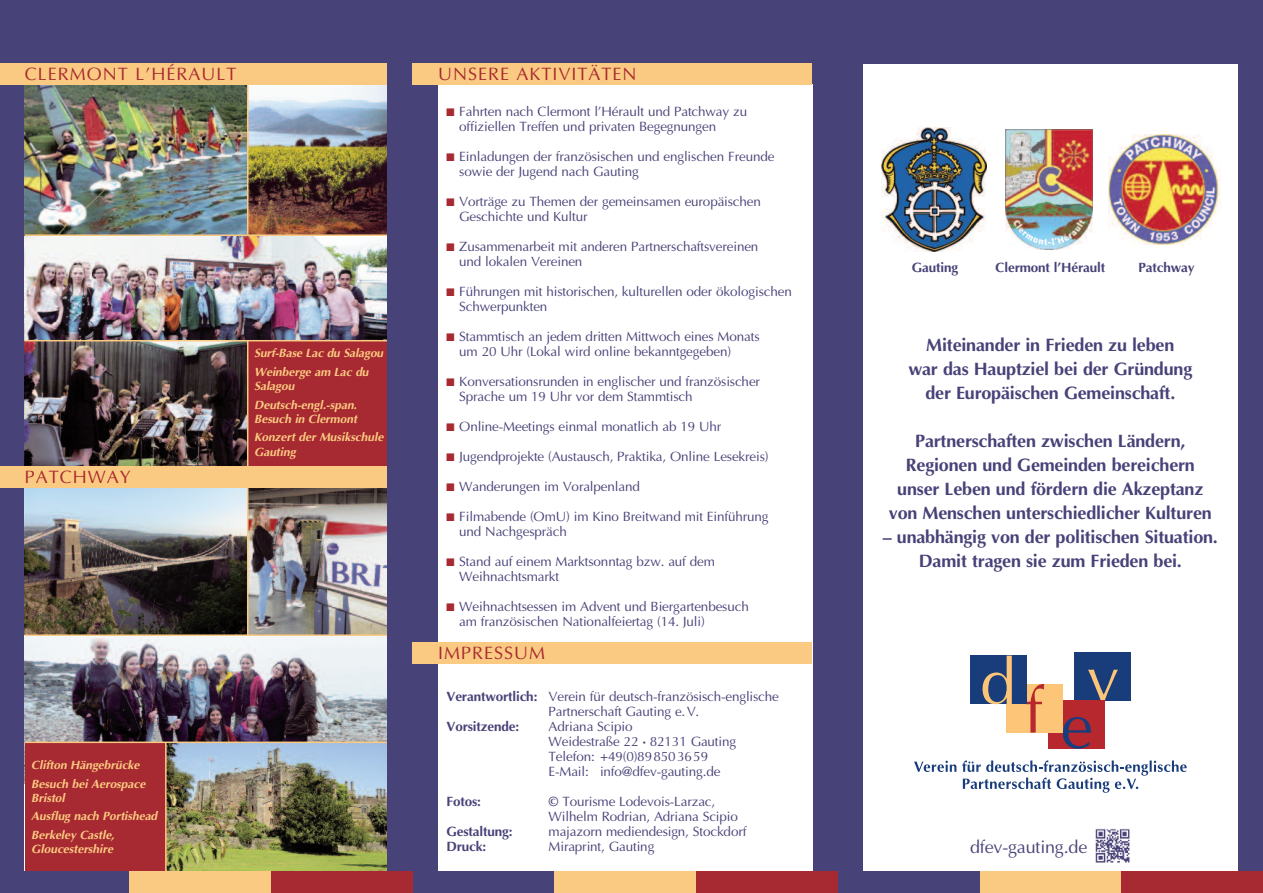
<style>
.page{position:relative;width:1263px;height:893px;background:#fff}
.page>*{position:absolute;margin:0;border:0;box-sizing:border-box;transform-origin:0 0}
.t1{font:700 18px/24px "Optima";letter-spacing:-.01em;color:#474278;text-align:center}
.t2{font:18px "Optima";letter-spacing:.055em;color:#a72931}
.t3{font:18px "Optima";letter-spacing:-.01em;color:#474278}
.t4{font:13.5px/15px "Optima";letter-spacing:-.01em;color:#474278}
.t5{font:700 13.5px "Optima";letter-spacing:-.01em;color:#474278}
.t6{font:italic 700 12px/18.5px "Optima";letter-spacing:-.005em;color:#fbca82}
.s1{font-family:"Monotype Sorts";font-size:10.5px;color:#a72931}
.s2{font-weight:700}
</style>
<div class="page">
<div style="left:838px;top:0;width:425px;height:893px;background:#474278"></div>
<div style="left:863px;top:65px;width:374px;height:817px;background:#fff"></div>
<div style="left:412px;top:0;width:426px;height:893px;background:#474278"></div>
<div style="left:1074px;top:652px;width:56px;height:48px;background:#193d7b"></div>
<svg style="left:1088px;top:670px;width:30px;height:30px"></svg>
<div style="left:1048px;top:700px;width:57px;height:49px;background:#b7282e"></div>
<svg style="left:1063px;top:717px;width:28px;height:32px"></svg>
<div style="left:1007px;top:684px;width:56px;height:48px;background:#fdc577"></div>
<svg style="left:1026px;top:683px;width:18px;height:50px"></svg>
<div style="left:970px;top:656px;width:56px;height:48px;background:#193d7b"></div>
<svg style="left:982px;top:656px;width:30px;height:48px"></svg>
<div style="left:1121px;top:872px;width:142px;height:21px;background:#a72931"></div>
<div style="left:979px;top:872px;width:142px;height:21px;background:#fbca82"></div>
<div style="left:838px;top:872px;width:141px;height:21px;background:#474278"></div>
<div style="left:438px;top:84px;width:374px;height:792px;background:#fff"></div>
<div style="left:696px;top:872px;width:142px;height:21px;background:#a72931"></div>
<div style="left:554px;top:872px;width:142px;height:21px;background:#fbca82"></div>
<div style="left:412px;top:872px;width:142px;height:21px;background:#474278"></div>
<div style="left:0;top:0;width:412px;height:893px;background:#474278"></div>
<svg style="left:914px;top:761px;width:42px;height:11px"></svg>
<svg style="left:962px;top:760px;width:225px;height:33px"></svg>
<div style="left:412px;top:64px;width:400px;height:21px;background:#fbca82"></div>
<div style="left:412px;top:643px;width:400px;height:21px;background:#fbca82"></div>
<img style="left:1005px;top:129px;width:88px;height:121px">
<img style="left:882px;top:127px;width:105px;height:124px">
<img style="left:1109px;top:135px;width:112px;height:109px">
<img style="left:1095px;top:829px;width:35px;height:34px">
<img style="left:25px;top:487px;width:362px;height:255px">
<img style="left:167px;top:743px;width:220px;height:129px">
<img style="left:25px;top:341px;width:222px;height:125px">
<div style="left:247px;top:338px;width:140px;height:129px;background:#a72931"></div>
<img style="left:25px;top:236px;width:362px;height:104px">
<img style="left:25px;top:85px;width:362px;height:149px">
<div style="left:0;top:64px;width:387px;height:21px;background:#fbca82"></div>
<div style="left:25px;top:743px;width:140px;height:129px;background:#a72931"></div>
<div style="left:0;top:466px;width:387px;height:21px;background:#fbca82"></div>
<div style="left:271px;top:872px;width:141px;height:21px;background:#a72931"></div>
<div style="left:129px;top:872px;width:142px;height:21px;background:#fbca82"></div>
<hr style="left:25px;top:634px;width:362px;height:2px;background:#fbca82">
<hr style="left:25px;top:340px;width:362px;height:1px;background:#fbca82">
<hr style="left:25px;top:234px;width:362px;height:2px;background:#fbca82">
<hr style="left:25px;top:742px;width:362px;height:1px;background:#fbca82">
<hr style="left:247px;top:487px;width:1px;height:148px;background:#fbca82">
<hr style="left:165px;top:742px;width:2px;height:130px;background:#fbca82">
<hr style="left:247px;top:85px;width:1px;height:150px;background:#fbca82">
<hr style="left:247px;top:341px;width:1px;height:125px;background:#fbca82">
<h1 class="t2" style="left:25px;top:64px;width:213px">CLERMONT L’HÉRAULT</h1>
<h1 class="t2" style="left:25px;top:466px;width:108px">PATCHWAY</h1>
<p class="t6" style="left:254px;top:344px;width:131px">Surf-Base Lac du Salagou<br>Weinberge am Lac du</p>
<p class="t6" style="left:254px;top:377px;width:104px">Salagou<br>Deutsch-engl.-span.</p>
<p class="t6" style="left:254px;top:409px;width:131px">Besuch in Clermont<br>Konzert der Musikschule</p>
<p class="t6" style="left:254px;top:442px;width:43px">Gauting</p>
<p class="t6" style="left:31px;top:756px;width:116px">Clifton Hängebrücke<br>Besuch bei Aerospace</p>
<p class="t6" style="left:31px;top:788px;width:127px">Bristol<br>Ausflug nach Portishead<br>Berkeley Castle,</p>
<p class="t6" style="left:31px;top:840px;width:83px">Gloucestershire</p>
<h1 class="t2" style="left:438px;top:64px;width:200px">UNSERE AKTIVITÄTEN</h1>
<p class="t4" style="left:459px;top:104px;width:289px;text-indent:-13px"><span class="s1">N</span> Fahrten nach Clermont l’Hérault und Patchway zu offiziellen Treffen und privaten Begegnungen</p>
<p class="t4" style="left:459px;top:149px;width:317px;text-indent:-13px"><span class="s1">N</span> Einladungen der französischen und englischen Freunde sowie der Jugend nach Gauting</p>
<p class="t4" style="left:459px;top:194px;width:303px;text-indent:-13px"><span class="s1">N</span> Vorträge zu Themen der gemeinsamen europäischen<br>Geschichte und Kultur</p>
<p class="t4" style="left:459px;top:239px;width:301px;text-indent:-13px"><span class="s1">N</span> Zusammenarbeit mit anderen Partnerschaftsvereinen und lokalen Vereinen</p>
<p class="t4" style="left:459px;top:284px;width:334px;text-indent:-13px"><span class="s1">N</span> Führungen mit historischen, kulturellen oder ökologischen<br>Schwerpunkten</p>
<p class="t4" style="left:459px;top:329px;width:302px;text-indent:-13px"><span class="s1">N</span> Stammtisch an jedem dritten Mittwoch eines Monats um 20 Uhr (Lokal wird online bekanntgegeben)</p>
<p class="t4" style="left:459px;top:374px;width:302px;text-indent:-13px"><span class="s1">N</span> Konversationsrunden in englischer und französischer<br>Sprache um 19 Uhr vor dem Stammtisch</p>
<p class="t4" style="left:446px;top:419px;width:276px"><span class="s1">N</span> Online-Meetings einmal monatlich ab 19 Uhr</p>
<p class="t4" style="left:446px;top:449px;width:324px"><span class="s1">N</span> Jugendprojekte (Austausch, Praktika, Online Lesekreis)</p>
<p class="t4" style="left:446px;top:479px;width:195px"><span class="s1">N</span> Wanderungen im Voralpenland</p>
<p class="t4" style="left:459px;top:509px;width:311px;text-indent:-13px"><span class="s1">N</span> Filmabende (OmU) im Kino Breitwand mit Einführung und Nachgespräch</p>
<p class="t4" style="left:459px;top:554px;width:257px;text-indent:-13px"><span class="s1">N</span> Stand auf einem Marktsonntag bzw. auf dem<br>Weihnachtsmarkt</p>
<p class="t4" style="left:459px;top:599px;width:291px;text-indent:-13px"><span class="s1">N</span> Weihnachtsessen im Advent und Biergartenbesuch am französischen Nationalfeiertag (14. Juli)</p>
<h1 class="t2" style="left:438px;top:642px;width:109px">IMPRESSUM</h1>
<p class="t4" style="left:549px;top:689px;width:232px;text-indent:-102px"><span class="s2">Verantwortlich:</span> Verein für deutsch-französisch-englische<br>Partnerschaft Gauting e.V.</p>
<p class="t5" style="left:446px;top:719px;width:74px">Vorsitzende:</p>
<p class="t4" style="left:549px;top:719px;width:189px">Adriana Scipio<br>Weidestraße 22 <span class="s2">·</span> 82131 Gauting<br>Telefon: +49(0)898503659<br>E-Mail: info@dfev-gauting.de</p>
<p class="t5" style="left:446px;top:794px;width:36px">Fotos:</p>
<p class="t4" style="left:549px;top:794px;width:191px"><span class="s2">©</span> Tourisme Lodevois-Larzac,<br>Wilhelm Rodrian, Adriana Scipio</p>
<p class="t5" style="left:446px;top:824px;width:67px">Gestaltung:</p>
<p class="t4" style="left:549px;top:824px;width:199px">majazorn mediendesign, Stockdorf</p>
<p class="t5" style="left:446px;top:839px;width:41px">Druck:</p>
<p class="t4" style="left:549px;top:839px;width:107px">Miraprint, Gauting</p>
<p class="t5" style="left:912px;top:259px;width:48px">Gauting</p>
<p class="t5" style="left:995px;top:259px;width:111px">Clermont l’Hérault</p>
<p class="t5" style="left:1138px;top:259px;width:57px">Patchway</p>
<h1 class="t1" style="left:908px;top:333px;width:285px">Miteinander in Frieden zu leben<br>war das Hauptziel bei der Gründung der Europäischen Gemeinschaft.</h1>
<h1 class="t1" style="left:889px;top:429px;width:324px">Partnerschaften zwischen Ländern, Regionen und Gemeinden bereichern unser Leben und fördern die Akzeptanz von Menschen unterschiedlicher Kulturen</h1>
<h1 class="t1" style="left:883px;top:525px;width:337px">– unabhängig von der politischen Situation.<br>Damit tragen sie zum Frieden bei.</h1>
<h1 class="t3" style="left:970px;top:836px;width:119px">dfev-gauting.de</h1>
</div>
